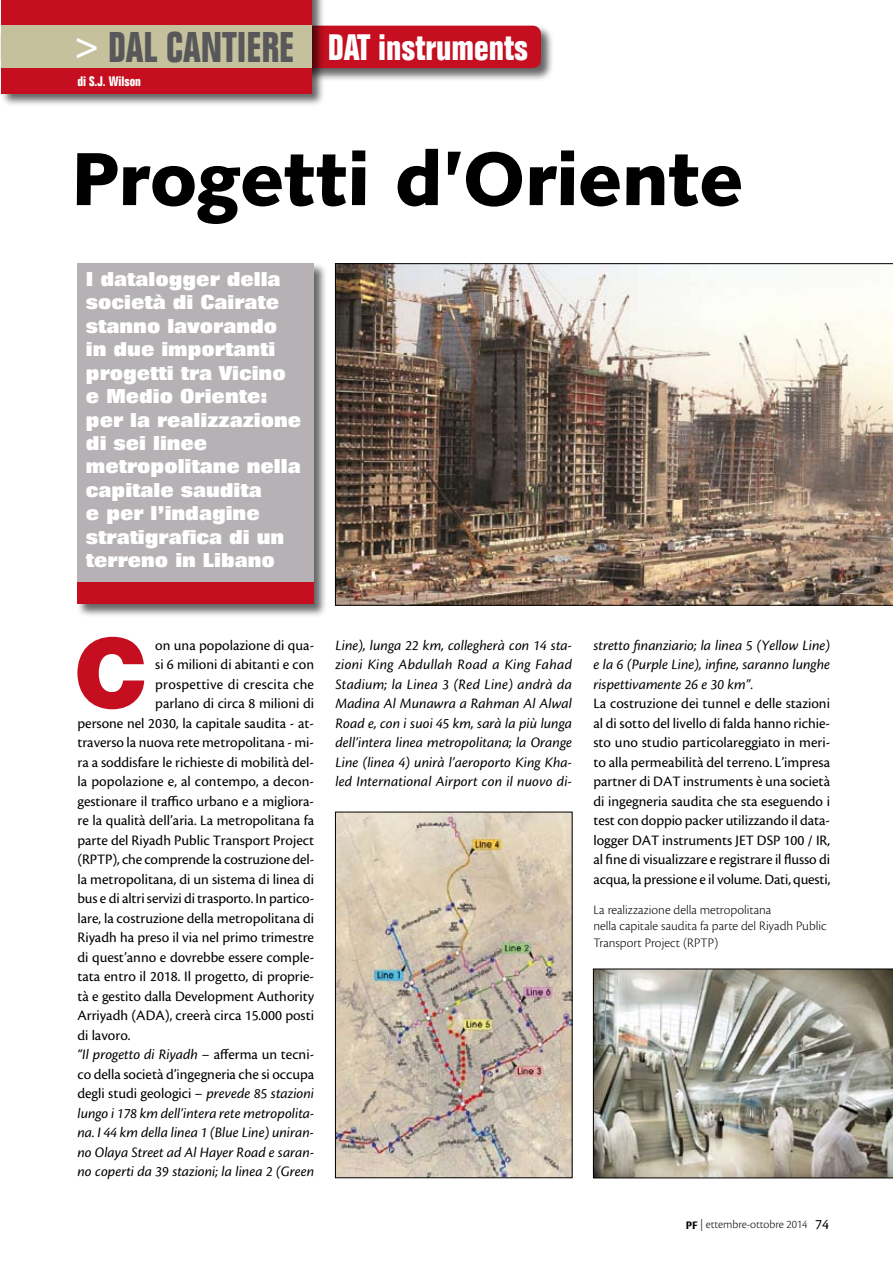
<style>
.page{position:relative;width:893px;height:1263px;background:#fff}
.page>*{position:absolute;margin:0;border:0;box-sizing:border-box;transform-origin:0 0}
.t1{font:900 96.9px "Helvetica Neue LT Std";color:#c50e1f}
.t2{font:900 75px "Syntax LT Std";letter-spacing:-.005em;color:#000}
.t3{font:700 condensed 42px "Folio Std";color:#58585a;scale:.95 1}
.t4{font:700 condensed 36px "Folio Std";color:#fff}
.t5{font:800 19.5px/23.4px "Folio Std";color:#fff}
.t6{font:15px/19.5px "Cronos Pro";color:#000;text-align:justify}
.t7{font:italic 15px/19.5px "Cronos Pro";color:#000;text-align:justify}
.t8{font:300 13.5px/16.5px "Cronos Pro";color:#000}
.t9{font:700 condensed 13.5px "Folio Std";color:#fff}
.t10{font:300 12px "Cronos Pro";letter-spacing:-.005em;color:#000}
.s1{font-family:"Helvetica Neue LT Std";font-weight:500;font-size:39px;color:#fff}
.s2{font-style:normal}
.s3{font-style:italic}
.s4{font-weight:700}
.s5{font-weight:400;font-size:15px}
</style>
<div class="page">
<div style="left:76px;top:263px;width:265px;height:361px;background:#000;opacity:.6"></div>
<div style="left:77px;top:264px;width:237px;height:340px;background:#b5b1b4"></div>
<div style="left:77px;top:583px;width:237px;height:21px;background:#c50e1f"></div>
<div style="left:0;top:25px;width:560px;height:63px;background:#000;opacity:.6"></div>
<div style="left:1px;top:26px;width:540px;height:42px;background:#c50e1f;border-radius:9px"></div>
<div style="left:0;top:0;width:334px;height:123px;background:#000;opacity:.6"></div>
<div style="left:1px;top:0;width:310px;height:94px;background:#c50e1f"></div>
<div style="left:1px;top:26px;width:310px;height:42px;background:#c6c19d"></div>
<img style="left:335px;top:263px;width:558px;height:342px">
<img style="left:337px;top:814px;width:233px;height:362px">
<div style="left:335px;top:812px;width:237px;height:366px;border:1px solid #000"></div>
<svg style="left:593px;top:969px;width:300px;height:209px;background:#9d9b91"></svg>
<h3 class="t3" style="left:75px;top:24px;width:231px"><span class="s1">&gt;</span> Dal cantiere</h3>
<p class="t9" style="left:77px;top:73px;width:65px">di S.J. Wilson</p>
<h3 class="t4" style="left:328px;top:27px;width:202px">DAT instruments</h3>
<h2 class="t2" style="left:71px;top:135px;width:674px">Progetti d’Oriente</h2>
<p class="t5" style="left:86px;top:268px;width:217px">I datalogger della società di Cairate stanno lavorando in due importanti progetti tra Vicino e Medio Oriente: per la realizzazione di sei linee metropolitane nella capitale saudita<br>e per l’indagine stratigrafica di un terreno in Libano</p>
<h1 class="t1" style="left:74px;top:615px;width:75px">C</h1>
<p class="t6" style="left:155px;top:635px;width:160px">on una popolazione di qua-</p>
<p class="t6" style="left:155px;top:655px;width:160px">si 6 milioni di abitanti e con</p>
<p class="t6" style="left:155px;top:674px;width:160px">prospettive di crescita che</p>
<p class="t6" style="left:155px;top:694px;width:160px">parlano di circa 8 milioni di</p>
<p class="t6" style="left:77px;top:713px;width:238px">persone nel 2030, la capitale saudita - at-</p>
<p class="t6" style="left:77px;top:733px;width:238px">traverso la nuova rete metropolitana - mi-</p>
<p class="t6" style="left:77px;top:752px;width:238px">ra a soddisfare le richieste di mobilità del-</p>
<p class="t6" style="left:77px;top:772px;width:238px">la popolazione e, al contempo, a decon-</p>
<p class="t6" style="left:77px;top:791px;width:238px">gestionare il traffico urbano e a migliora-</p>
<p class="t6" style="left:77px;top:811px;width:238px">re la qualità dell’aria. La metropolitana fa</p>
<p class="t6" style="left:77px;top:830px;width:238px">parte del Riyadh Public Transport Project</p>
<p class="t6" style="left:77px;top:850px;width:238px">(RPTP), che comprende la costruzione del-</p>
<p class="t6" style="left:77px;top:869px;width:238px">la metropolitana, di un sistema di linea di</p>
<p class="t6" style="left:77px;top:889px;width:238px">bus e di altri servizi di trasporto. In partico-</p>
<p class="t6" style="left:77px;top:908px;width:238px">lare, la costruzione della metropolitana di</p>
<p class="t6" style="left:77px;top:928px;width:238px">Riyadh ha preso il via nel primo trimestre</p>
<p class="t6" style="left:77px;top:947px;width:238px">di quest’anno e dovrebbe essere comple-</p>
<p class="t6" style="left:77px;top:967px;width:238px">tata entro il 2018. Il progetto, di proprie-</p>
<p class="t6" style="left:77px;top:986px;width:238px">tà e gestito dalla Development Authority</p>
<p class="t6" style="left:77px;top:1006px;width:238px">Arriyadh (ADA), creerà circa 15.000 posti</p>
<p class="t6" style="left:77px;top:1025px;width:55px">di lavoro.</p>
<p class="t7" style="left:77px;top:1045px;width:238px">“Il progetto di Riyadh – <span class="s2">afferma un tecni-</span></p>
<p class="t6" style="left:77px;top:1064px;width:238px">co della società d’ingegneria che si occupa</p>
<p class="t6" style="left:77px;top:1084px;width:238px">degli studi geologici <span class="s3">– prevede 85 stazioni</span></p>
<p class="t7" style="left:77px;top:1104px;width:238px">lungo i 178 km dell’intera rete metropolita-</p>
<p class="t7" style="left:77px;top:1123px;width:238px">na. I 44 km della linea 1 (Blue Line) uniran-</p>
<p class="t7" style="left:77px;top:1143px;width:238px">no Olaya Street ad Al Hayer Road e saran-</p>
<p class="t7" style="left:77px;top:1162px;width:238px">no coperti da 39 stazioni; la linea 2 (Green</p>
<p class="t7" style="left:335px;top:636px;width:238px">Line), lunga 22 km, collegherà con 14 sta&shy;zioni King Abdullah Road a King Fahad Stadium; la Linea 3 (Red Line) andrà da Madina Al Munawra a Rahman Al Alwal Road e, con i suoi 45 km, sarà la più lunga dell’intera linea metropolitana; la Orange Line (linea 4) unirà l’aeroporto King Kha&shy;led International Airport con il nuovo di-</p>
<p class="t7" style="left:593px;top:636px;width:238px">stretto finanziario; la linea 5 (Yellow Line) e la 6 (Purple Line), infine, saranno lunghe rispettivamente 26 e 30 km”.</p>
<p class="t6" style="left:593px;top:694px;width:238px">La costruzione dei tunnel e delle stazioni al di sotto del livello di falda hanno richie&shy;sto uno studio particolareggiato in meri&shy;to alla permeabilità del terreno. L’impresa partner di DAT instruments è una società di ingegneria saudita che sta eseguendo i test con doppio packer utilizzando il data&shy;logger DAT instruments JET DSP 100 / IR, al fine di visualizzare e registrare il flusso di acqua, la pressione e il volume. Dati, questi,</p>
<p class="t8" style="left:593px;top:901px;width:235px">La realizzazione della metropolitana<br>nella capitale saudita fa parte del Riyadh Public<br>Transport Project (RPTP)</p>
<p class="t10" style="left:686px;top:1217px;width:145px"><span class="s4">PF</span> | ettembre-ottobre 2014 <span class="s5">74</span></p>
</div>
